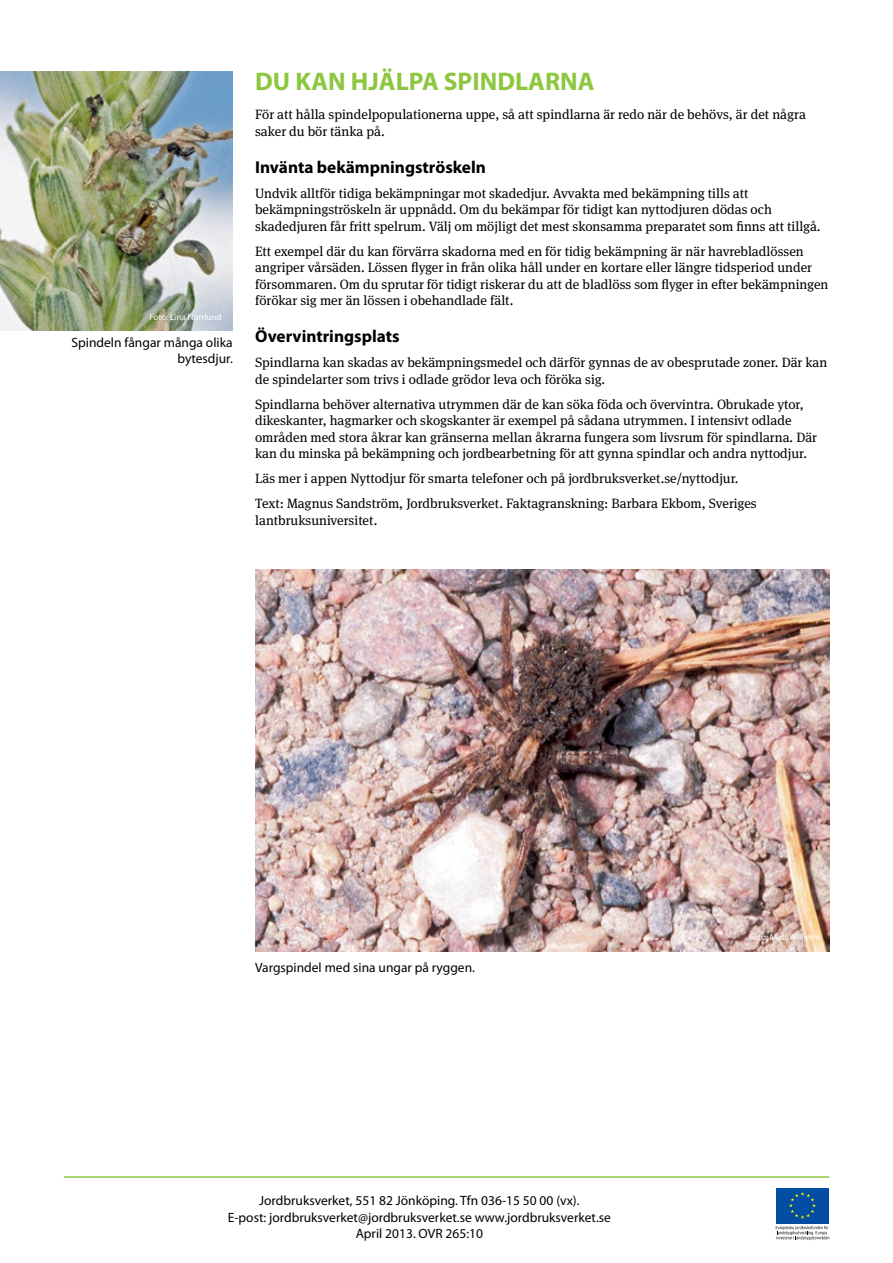
<style>
.page{position:relative;width:893px;height:1263px;background:#fff}
.page>*{position:absolute;margin:0;border:0;box-sizing:border-box;transform-origin:0 0}
.t1{font:700 25.5px "Myriad Pro";color:#8dc63f}
.t2{font:700 17.25px "Myriad Pro";color:#000}
.t3{font:13.5px/16.5px "Meta Serif OT";color:#000}
.t4{font:13.5px/16.5px "Myriad Pro";color:#000;text-align:center}
.t5{font:9px "Myriad Pro";color:#fff}
</style>
<div class="page">
<img style="left:255px;top:570px;width:574px;height:381px">
<hr style="left:64px;top:1176px;width:765px;height:2px;background:#8dc63f">
<div style="left:776px;top:1188px;width:53px;height:35px;background:#034ea2"></div>
<svg style="left:789px;top:1192px;width:27px;height:27px"></svg>
<svg style="left:776px;top:1226px;width:53px;height:14px"></svg>
<img style="left:0;top:71px;width:233px;height:259px">
<p class="t5" style="left:149px;top:311px;width:74px">Foto: Lina Norrlund</p>
<p class="t4" style="left:72px;top:334px;width:163px;text-align:right">Spindeln fångar många olika bytesdjur.</p>
<h1 class="t1" style="left:255px;top:65px;width:156px">DU KAN HJÄLPA</h1>
<h1 class="t1" style="left:444px;top:65px;width:30px">SPINDLARNA</h1>
<p class="t3" style="left:255px;top:107px;width:552px">För att hålla spindelpopulationerna uppe, så att spindlarna är redo när de behövs, är det några saker du bör tänka på.</p>
<p class="t2" style="left:255px;top:156px;width:232px">Invänta bekämpningströskeln</p>
<p class="t3" style="left:255px;top:185px;width:567px">Undvik alltför tidiga bekämpningar mot skadedjur. Avvakta med bekämpning tills att bekämpningströskeln är uppnådd. Om du bekämpar för tidigt kan nyttodjuren dödas och skadedjuren får fritt spelrum. Välj om möjligt det mest skonsamma preparatet som finns att tillgå.</p>
<p class="t3" style="left:255px;top:243px;width:575px">Ett exempel där du kan förvärra skadorna med en för tidig bekämpning är när havrebladlössen angriper vårsäden. Lössen flyger in från olika håll under en kortare eller längre tidsperiod under försommaren. Om du sprutar för tidigt riskerar du att de bladlöss som flyger in efter bekämpningen förökar sig mer än lössen i obehandlade fält.</p>
<p class="t2" style="left:255px;top:325px;width:146px">Övervintringsplats</p>
<p class="t3" style="left:255px;top:355px;width:574px">Spindlarna kan skadas av bekämpningsmedel och därför gynnas de av obesprutade zoner. Där kan de spindelarter som trivs i odlade grödor leva och föröka sig.</p>
<p class="t3" style="left:255px;top:396px;width:564px">Spindlarna behöver alternativa utrymmen där de kan söka föda och övervintra. Obrukade ytor, dikeskanter, hagmarker och skogskanter är exempel på sådana utrymmen. I intensivt odlade områden med stora åkrar kan gränserna mellan åkrarna fungera som livsrum för spindlarna. Där kan du minska på bekämpning och jordbearbetning för att gynna spindlar och andra nyttodjur.</p>
<p class="t3" style="left:255px;top:466px;width:503px;line-height:25px">Läs mer i appen Nyttodjur för smarta telefoner och på jordbruksverket.se/nyttodjur.<br>Text: Magnus Sandström, Jordbruksverket. Faktagranskning: Barbara Ekbom, Sveriges</p>
<p class="t3" style="left:255px;top:512px;width:124px">lantbruksuniversitet.</p>
<p class="t4" style="left:255px;top:959px;width:221px">Vargspindel med sina ungar på ryggen.</p>
<p class="t5" style="left:749px;top:931px;width:73px">Foto: Mats Wilhelm</p>
<p class="t4" style="left:228px;top:1192px;width:385px">Jordbruksverket, 551 82 Jönköping. Tfn 036-15 50 00 (vx).<br>E-post: jordbruksverket@jordbruksverket.se www.jordbruksverket.se<br>April 2013. OVR 265:10</p>
</div>
